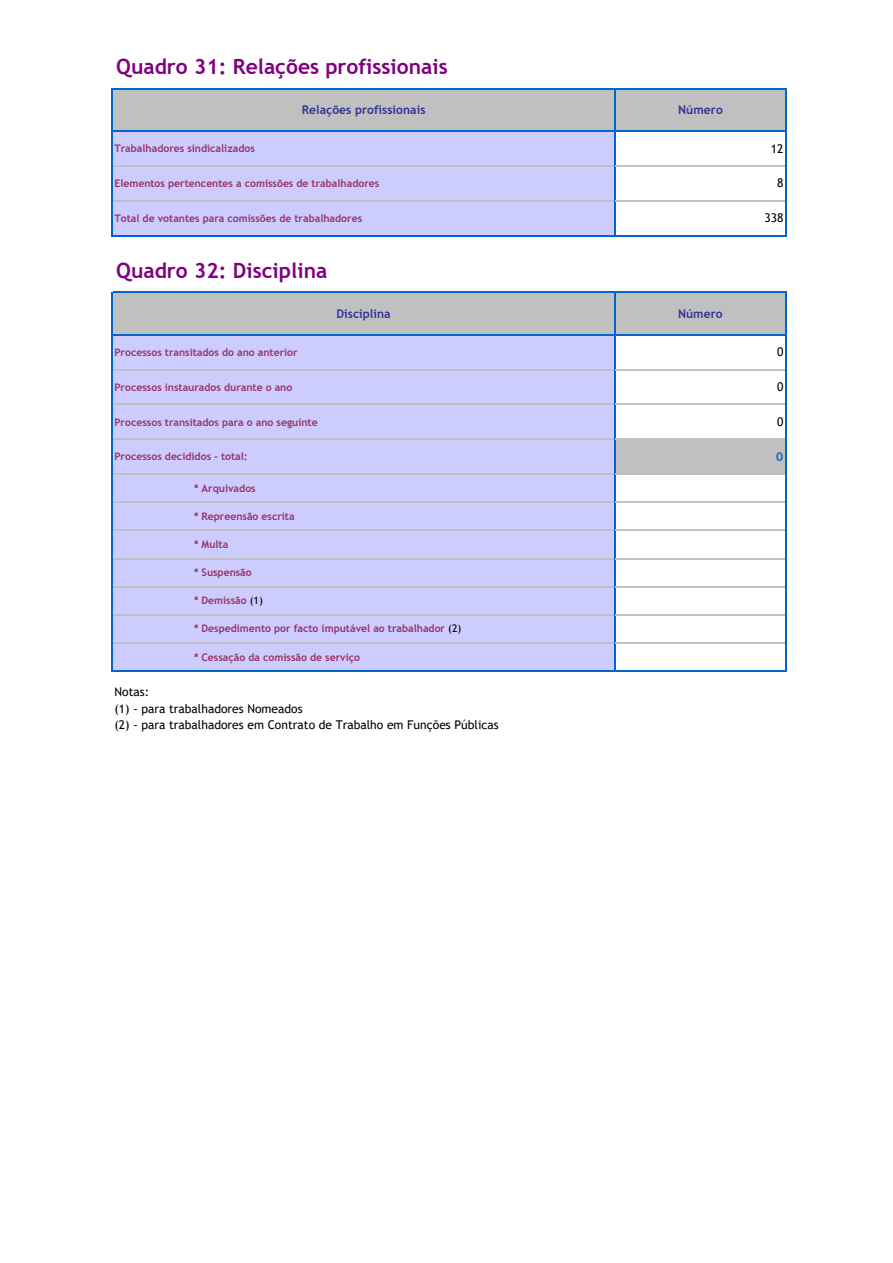
<style>
.page{position:relative;width:893px;height:1263px;background:#fff}
.page>*{position:absolute;margin:0;border:0;box-sizing:border-box;transform-origin:0 0}
.t1{font:700 21px "Trebuchet MS";color:#800080}
.t2{font:12px/16.8px "Trebuchet MS";color:#000}
.t3{font:700 12px "Trebuchet MS";letter-spacing:.005em;color:#339}
.t4{font:700 12px "Trebuchet MS";color:#06c}
.t5{font:700 10.5px "Trebuchet MS";color:#936}
.s1{font-weight:400;color:#000}
</style>
<div class="page">
<div style="left:113px;top:89px;width:673px;height:42px;background:#c0c0c0"></div>
<div style="left:113px;top:131px;width:502px;height:105px;background:#ccf"></div>
<div style="left:113px;top:292px;width:673px;height:43px;background:#c0c0c0"></div>
<div style="left:113px;top:334px;width:502px;height:140px;background:#ccf"></div>
<div style="left:615px;top:439px;width:171px;height:35px;background:#c0c0c0"></div>
<div style="left:113px;top:474px;width:502px;height:197px;background:#ccf"></div>
<hr style="left:113px;top:165px;width:501px;height:1px;background:#c0c0c0">
<hr style="left:113px;top:200px;width:501px;height:1px;background:#c0c0c0">
<hr style="left:111px;top:88px;width:2px;height:148px;background:#06c">
<hr style="left:614px;top:89px;width:1px;height:147px;background:#06c">
<hr style="left:785px;top:89px;width:1px;height:147px;background:#06c">
<hr style="left:113px;top:369px;width:501px;height:1px;background:#c0c0c0">
<hr style="left:113px;top:404px;width:501px;height:1px;background:#c0c0c0">
<hr style="left:113px;top:438px;width:501px;height:2px;background:#c0c0c0">
<hr style="left:113px;top:473px;width:501px;height:2px;background:#c0c0c0">
<hr style="left:113px;top:501px;width:501px;height:2px;background:#c0c0c0">
<hr style="left:113px;top:530px;width:501px;height:1px;background:#c0c0c0">
<hr style="left:113px;top:558px;width:501px;height:1px;background:#c0c0c0">
<hr style="left:113px;top:586px;width:501px;height:1px;background:#c0c0c0">
<hr style="left:113px;top:614px;width:501px;height:1px;background:#c0c0c0">
<hr style="left:113px;top:642px;width:501px;height:1px;background:#c0c0c0">
<hr style="left:111px;top:292px;width:2px;height:379px;background:#06c">
<hr style="left:614px;top:293px;width:1px;height:378px;background:#06c">
<hr style="left:785px;top:293px;width:1px;height:378px;background:#06c">
<hr style="left:113px;top:88px;width:673px;height:1px;background:#06c">
<hr style="left:113px;top:130px;width:673px;height:1px;background:#06c">
<hr style="left:615px;top:165px;width:170px;height:1px;background:#c0c0c0">
<hr style="left:615px;top:200px;width:170px;height:1px;background:#c0c0c0">
<hr style="left:113px;top:235px;width:673px;height:1px;background:#06c">
<hr style="left:113px;top:292px;width:673px;height:1px;background:#06c">
<hr style="left:113px;top:334px;width:673px;height:1px;background:#06c">
<hr style="left:615px;top:369px;width:170px;height:1px;background:#c0c0c0">
<hr style="left:615px;top:404px;width:170px;height:1px;background:#c0c0c0">
<hr style="left:615px;top:438px;width:170px;height:2px;background:#c0c0c0">
<hr style="left:615px;top:473px;width:170px;height:2px;background:#c0c0c0">
<hr style="left:615px;top:501px;width:170px;height:2px;background:#c0c0c0">
<hr style="left:615px;top:530px;width:170px;height:1px;background:#c0c0c0">
<hr style="left:615px;top:558px;width:170px;height:1px;background:#c0c0c0">
<hr style="left:615px;top:586px;width:170px;height:1px;background:#c0c0c0">
<hr style="left:615px;top:614px;width:170px;height:1px;background:#c0c0c0">
<hr style="left:615px;top:642px;width:170px;height:1px;background:#c0c0c0">
<hr style="left:113px;top:670px;width:673px;height:1px;background:#06c">
<h1 class="t1" style="left:116px;top:54px;width:333px">Quadro 31: Relações profissionais</h1>
<p class="t3" style="left:302px;top:102px;width:125px">Relações profissionais</p>
<p class="t3" style="left:678px;top:102px;width:46px">Número</p>
<p class="t5" style="left:114px;top:141px;width:142px">Trabalhadores sindicalizados</p>
<p class="t2" style="left:771px;top:140px;width:14px">12</p>
<p class="t5" style="left:114px;top:176px;width:266px">Elementos pertencentes a comissões de trabalhadores</p>
<p class="t2" style="left:777px;top:175px;width:8px">8</p>
<p class="t5" style="left:114px;top:211px;width:249px">Total de votantes para comissões de trabalhadores</p>
<p class="t2" style="left:764px;top:210px;width:20px">338</p>
<h1 class="t1" style="left:116px;top:258px;width:213px">Quadro 32: Disciplina</h1>
<p class="t3" style="left:336px;top:306px;width:56px">Disciplina</p>
<p class="t3" style="left:678px;top:306px;width:46px">Número</p>
<p class="t5" style="left:114px;top:345px;width:185px">Processos transitados do ano anterior</p>
<p class="t2" style="left:777px;top:343px;width:8px">0</p>
<p class="t5" style="left:114px;top:380px;width:179px">Processos instaurados durante o ano</p>
<p class="t2" style="left:777px;top:378px;width:8px">0</p>
<p class="t5" style="left:114px;top:415px;width:205px">Processos transitados para o ano seguinte</p>
<p class="t2" style="left:777px;top:413px;width:8px">0</p>
<p class="t5" style="left:114px;top:450px;width:135px">Processos decididos - total:</p>
<p class="t4" style="left:776px;top:449px;width:9px">0</p>
<p class="t5" style="left:194px;top:481px;width:63px">* Arquivados</p>
<p class="t5" style="left:194px;top:510px;width:102px">* Repreensão escrita</p>
<p class="t5" style="left:194px;top:538px;width:36px">* Multa</p>
<p class="t5" style="left:194px;top:566px;width:59px">* Suspensão</p>
<p class="t5" style="left:194px;top:594px;width:70px">* Demissão <span class="s1">(1)</span></p>
<p class="t5" style="left:194px;top:622px;width:269px">* Despedimento por facto imputável ao trabalhador <span class="s1">(2)</span></p>
<p class="t5" style="left:194px;top:650px;width:168px">* Cessação da comissão de serviço</p>
<p class="t2" style="left:114px;top:683px;width:386px">Notas:<br>(1) - para trabalhadores Nomeados<br>(2) - para trabalhadores em Contrato de Trabalho em Funções Públicas</p>
</div>
